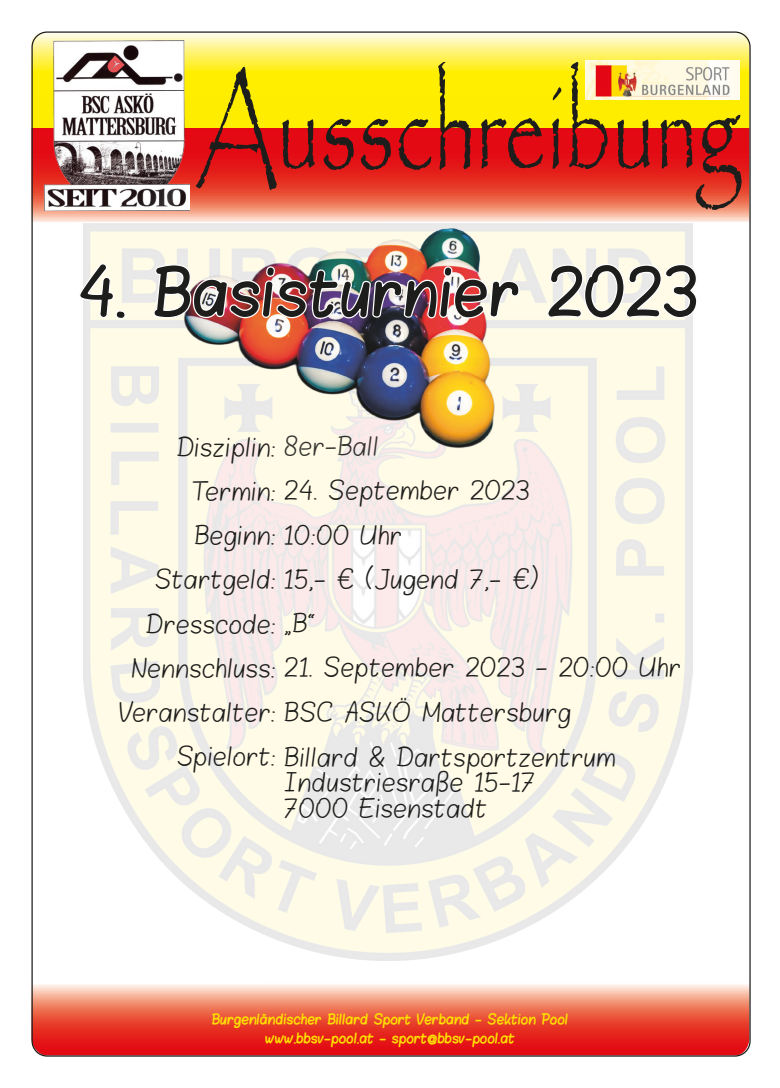
<style>
.page{position:relative;width:780px;height:1088px;background:#fff}
.page>*{position:absolute;margin:0;border:0;box-sizing:border-box;transform-origin:0 0}
.t1{font:130px "Papyrus";color:#1d1d1b;scale:.64 1}
.t2{font:52.5px "Blokletters Viltstift";color:#1d1d1b}
.t3{font:21.25px/44.2px "Blokletters Balpen";color:#1d1d1b}
.t4{font:11.25px/18.5px "Blokletters Viltstift";color:#ffdf00;text-align:center}
</style>
<div class="page">
<svg style="left:33px;top:984px;width:716px;height:71px;background:#eb5e4f"></svg>
<svg style="left:31px;top:32px;width:718px;height:190px;background:#fae03b"></svg>
<img style="left:585px;top:61px;width:154px;height:38px">
<img style="left:82px;top:128px;width:636px;height:425px">
<svg style="left:82px;top:262px;width:44px;height:58px"></svg>
<img style="left:153px;top:264px;width:367px;height:56px">
<svg style="left:547px;top:263px;width:151px;height:56px"></svg>
<img style="left:44px;top:41px;width:145px;height:170px">
<h1 class="t1" style="left:196px;top:48px;width:853px">Ausschreibung</h1>
<h2 class="t2" style="left:78px;top:249px;width:621px">4. Basisturnier 2023</h2>
<p class="t3" style="left:176px;top:426px;width:204px">Disziplin: 8er-Ball</p>
<p class="t3" style="left:192px;top:469px;width:339px">Termin: 24. September 2023<br>Beginn: 10:00 Uhr</p>
<p class="t3" style="left:155px;top:558px;width:385px">Startgeld: 15,- € (Jugend 7,- €)</p>
<p class="t3" style="left:145px;top:603px;width:171px">Dresscode: „B“</p>
<p class="t3" style="left:131px;top:646px;width:551px">Nennschluss: 21. September 2023 - 20:00 Uhr</p>
<p class="t3" style="left:119px;top:691px;width:454px">Veranstalter: BSC ASKÖ Mattersburg</p>
<p class="t3" style="left:177px;top:736px;width:440px">Spielort: Billard &amp; Dartsportzentrum</p>
<p class="t3" style="left:284px;top:770px;width:253px;line-height:25.5px">Industriesraße 15-17<br>7000 Eisenstadt</p>
<p class="t4" style="left:212px;top:1010px;width:358px">Burgenländischer Billard Sport Verband - Sektion Pool www.bbsv-pool.at - sport@bbsv-pool.at</p>
</div>
